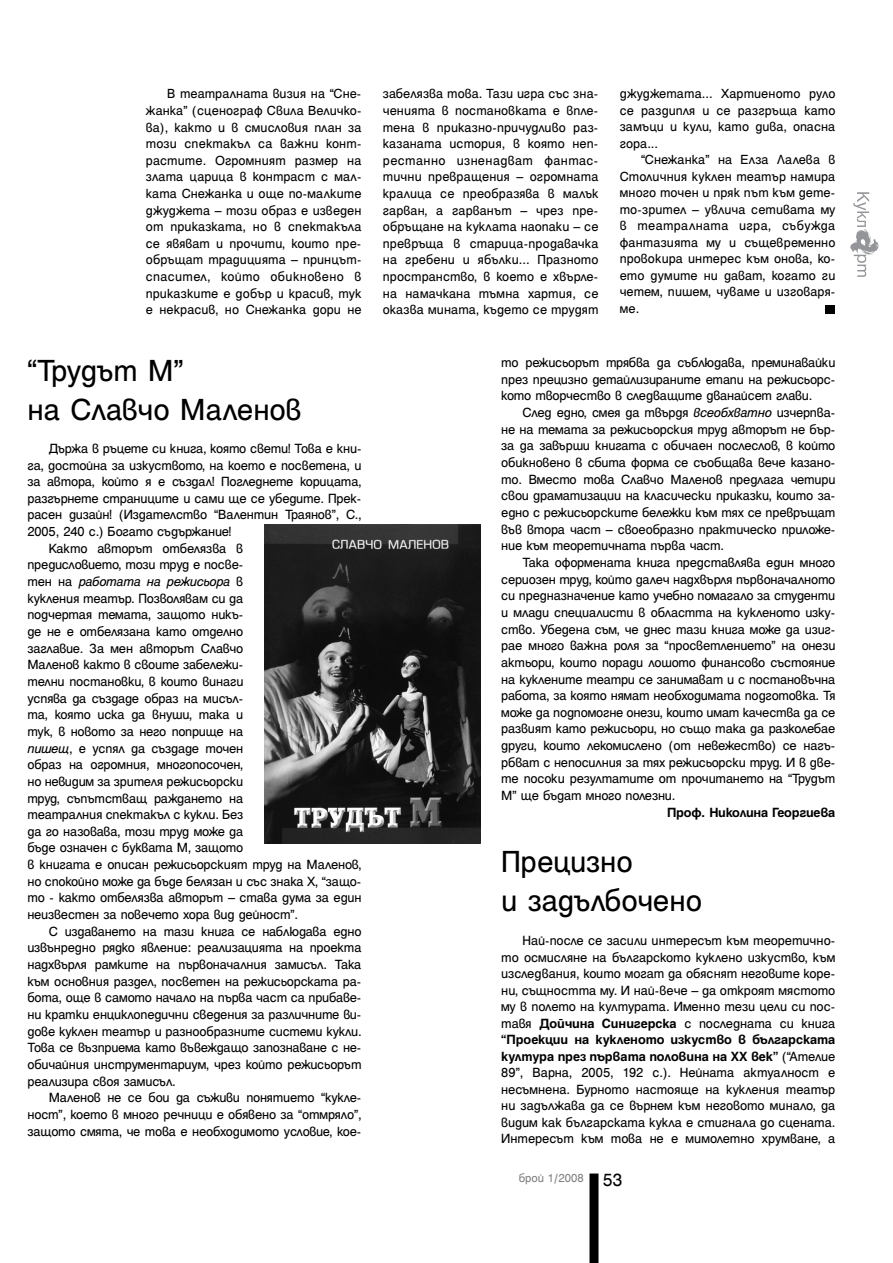
<style>
.page{position:relative;width:893px;height:1263px;background:#fff}
.page>*{position:absolute;margin:0;border:0;box-sizing:border-box;transform-origin:0 0}
.t1{font:33px/39px "Helen Bg";color:#000}
.t2{font:14.4px/16.6px "Helen Bg";letter-spacing:-.015em;color:#000;text-align:justify}
.t3{font:italic 14.4px "Helen Bg";letter-spacing:-.02em;color:#000}
.t4{font:700 14.4px "Helen Bg";letter-spacing:-.015em;color:#000}
.t5{font:14.25px/16.6px "Helen Bg";color:#000;text-align:justify}
.t6{font:12.75px "Helen Bg";color:#808080}
.s1{font-style:normal}
.s2{font-style:italic}
.s3{font-weight:700}
.s4{font-size:19.5px;color:#000}
</style>
<div class="page">
<svg style="left:850px;top:192px;width:28px;height:85px"></svg>
<div style="left:589px;top:1174px;width:9px;height:89px;background:#000"></div>
<div style="left:825px;top:305px;width:9px;height:9px;background:#000"></div>
<img style="left:264px;top:525px;width:216px;height:319px">
<p class="t5" style="left:146px;top:87px;width:217px;text-indent:21px">В театралната визия на “Сне&shy;жанка” (сценограф Свила Величко&shy;ва), както и в смисловия план за този спектакъл са важни конт&shy;растите. Огромният размер на злата царица в контраст с мал&shy;ката Снежанка и още по-малките джуджета – този образ е изведен от приказката, но в спектакъла се явяват и прочити, които пре&shy;обръщат традицията – принцът&shy;спасител, който обикновено в приказките е добър и красив, тук е некрасив, но Снежанка дори не</p>
<p class="t5" style="left:383px;top:87px;width:217px">забелязва това. Тази игра със зна&shy;ченията в постановката е впле&shy;тена в приказно-причудливо раз&shy;казаната история, в която неп&shy;рестанно изненадват фантас&shy;тични превращения – огромната кралица се преобразява в малък гарван, а гарванът – чрез пре&shy;обръщане на куклата наопаки – се превръща в старица-продавачка на гребени и ябълки... Празното пространство, в което е хвърле&shy;на намачкана тъмна хартия, се оказва мината, където се трудят</p>
<p class="t5" style="left:620px;top:87px;width:217px">джуджетата... Хартиеното руло се раздипля и се разгръща като замъци и кули, като дива, опасна гора...</p>
<p class="t5" style="left:620px;top:153px;width:217px;text-indent:21px">“Снежанка” на Елза Лалева в Столичния куклен театър намира много точен и пряк път към дете&shy;то-зрител – увлича сетивата му в театралната игра, събужда фантазията му и същевременно провокира интерес към онова, ко&shy;ето думите ни дават, когато ги четем, пишем, чуваме и изговаря&shy;ме.</p>
<h1 class="t1" style="left:27px;top:353px;width:276px">“Трудът М”<br>на Славчо Маленов</h1>
<p class="t2" style="left:49px;top:441px;width:314px">Държа в ръцете си книга, която свети! Това е кни-</p>
<p class="t2" style="left:27px;top:458px;width:336px">га, достойна за изкуството, на което е посветена, и</p>
<p class="t2" style="left:27px;top:474px;width:336px">за автора, който я е създал! Погледнете корицата,</p>
<p class="t2" style="left:27px;top:491px;width:336px">разгърнете страниците и сами ще се убедите. Прек-</p>
<p class="t2" style="left:27px;top:508px;width:336px">расен дизайн! (Издателство “Валентин Траянов”, С.,</p>
<p class="t2" style="left:27px;top:524px;width:205px">2005, 240 с.) Богато съдържание!</p>
<p class="t2" style="left:49px;top:541px;width:196px">Както авторът отбелязва в</p>
<p class="t2" style="left:27px;top:558px;width:217px">предисловието, този труд е посве-</p>
<p class="t3" style="left:27px;top:577px;width:217px"><span class="s1">тен на</span> работата на режисьора <span class="s1">в</span></p>
<p class="t2" style="left:27px;top:591px;width:217px">кукления театър. Позволявам си да</p>
<p class="t2" style="left:27px;top:608px;width:217px">подчертая темата, защото никъ-</p>
<p class="t2" style="left:27px;top:624px;width:217px">де не е отбелязана като отделно</p>
<p class="t2" style="left:27px;top:641px;width:217px">заглавие. За мен авторът Славчо</p>
<p class="t2" style="left:27px;top:657px;width:217px">Маленов както в своите забележи-</p>
<p class="t2" style="left:27px;top:674px;width:217px">телни постановки, в които винаги</p>
<p class="t2" style="left:27px;top:691px;width:217px">успява да създаде образ на мисъл-</p>
<p class="t2" style="left:27px;top:707px;width:217px">та, която иска да внуши, така и</p>
<p class="t2" style="left:27px;top:724px;width:217px">тук, в новото за него поприще на</p>
<p class="t2" style="left:27px;top:741px;width:217px"><span class="s2">пишещ</span>, е успял да създаде точен</p>
<p class="t2" style="left:27px;top:757px;width:217px">образ на огромния, многопосочен,</p>
<p class="t2" style="left:27px;top:774px;width:217px">но невидим за зрителя режисьорски</p>
<p class="t2" style="left:27px;top:791px;width:217px">труд, съпътстващ раждането на</p>
<p class="t2" style="left:27px;top:807px;width:217px">театралния спектакъл с кукли. Без</p>
<p class="t2" style="left:27px;top:824px;width:217px">да го назовава, този труд може да</p>
<p class="t2" style="left:27px;top:841px;width:217px">бъде означен с буквата М, защото</p>
<p class="t2" style="left:27px;top:857px;width:336px">в книгата е описан режисьорският труд на Маленов,</p>
<p class="t2" style="left:27px;top:874px;width:336px">но спокойно може да бъде белязан и със знака Х, “защо-</p>
<p class="t2" style="left:27px;top:891px;width:336px">то - както отбелязва авторът – става дума за един</p>
<p class="t2" style="left:27px;top:907px;width:272px">неизвестен за повечето хора вид дейност”.</p>
<p class="t2" style="left:49px;top:924px;width:314px">С издаването на тази книга се наблюдава едно</p>
<p class="t2" style="left:27px;top:941px;width:336px">извънредно рядко явление: реализацията на проекта</p>
<p class="t2" style="left:27px;top:957px;width:336px">надхвърля рамките на първоначалния замисъл. Така</p>
<p class="t2" style="left:27px;top:974px;width:336px">към основния раздел, посветен на режисьорската ра-</p>
<p class="t2" style="left:27px;top:990px;width:336px">бота, още в самото начало на първа част са прибаве-</p>
<p class="t2" style="left:27px;top:1007px;width:336px">ни кратки енциклопедични сведения за различните ви-</p>
<p class="t2" style="left:27px;top:1024px;width:336px">дове куклен театър и разнообразните системи кукли.</p>
<p class="t2" style="left:27px;top:1040px;width:336px">Това се възприема като въвеждащо запознаване с не-</p>
<p class="t2" style="left:27px;top:1057px;width:336px">обичайния инструментариум, чрез който режисьорът</p>
<p class="t2" style="left:27px;top:1074px;width:150px">реализира своя замисъл.</p>
<p class="t2" style="left:49px;top:1090px;width:314px">Маленов не се бои да съживи понятието “кукле-</p>
<p class="t2" style="left:27px;top:1107px;width:336px">ност”, което в много речници е обявено за “отмряло”,</p>
<p class="t2" style="left:27px;top:1124px;width:336px">защото смята, че това е необходимото условие, кое-</p>
<p class="t2" style="left:501px;top:355px;width:336px">то режисьорът трябва да съблюдава, преминавайки през прецизно детайлизираните етапи на режисьорс&shy;кото творчество в следващите дванайсет глави.</p>
<p class="t2" style="left:501px;top:405px;width:336px;text-indent:21px">След едно, смея да твърдя <span class="s2">всеобхватно</span> изчерпва&shy;не на темата за режисьорския труд авторът не бър&shy;за да завърши книгата с обичаен послеслов, в който обикновено в сбита форма се съобщава вече казано&shy;то. Вместо това Славчо Маленов предлага четири свои драматизации на класически приказки, които за&shy;едно с режисьорските бележки към тях се превръщат във втора част – своеобразно практическо приложе&shy;ние към теоретичната първа част.</p>
<p class="t2" style="left:501px;top:555px;width:336px;text-indent:21px">Така оформената книга представлява един много сериозен труд, който далеч надхвърля първоначалното си предназначение като учебно помагало за студенти и млади специалисти в областта на кукленото изку&shy;ство. Убедена съм, че днес тази книга може да изиг&shy;рае много важна роля за “просветлението” на онези актьори, които поради лошото финансово състояние на куклените театри се занимават и с постановъчна работа, за която нямат необходимата подготовка. Тя може да подпомогне онези, които имат качества да се развият като режисьори, но също така да разколебае други, които лекомислено (от невежество) се нагъ&shy;рбват с непосилния за тях режисьорски труд. И в две&shy;те посоки резултатите от прочитането на “Трудът М” ще бъдат много полезни.</p>
<p class="t4" style="left:667px;top:807px;width:170px">Проф. Николина Георгиева</p>
<h1 class="t1" style="left:501px;top:845px;width:202px">Прецизно<br>и задълбочено</h1>
<p class="t2" style="left:501px;top:933px;width:336px;text-indent:21px">Най-после се засили интересът към теоретично&shy;то осмисляне на българското куклено изкуство, към изследвания, които могат да обяснят неговите коре&shy;ни, същността му. И най-вече – да откроят мястото му в полето на културата. Именно тези цели си пос&shy;тавя <span class="s3">Дойчина Синигерска</span> с последната си книга <span class="s3">“Проекции на кукленото изкуство в българската култура през първата половина на ХХ век”</span> (“Ателие 89”, Варна, 2005, 192 с.). Нейната актуалност е несъмнена. Бурното настояще на кукления театър ни задължава да се върнем към неговото минало, да видим как българската кукла е стигнала до сцената.<br>Интересът към това не е мимолетно хрумване, а</p>
<p class="t6" style="left:519px;top:1173px;width:105px">брой 1/2008 <span class="s4">53</span></p>
</div>
